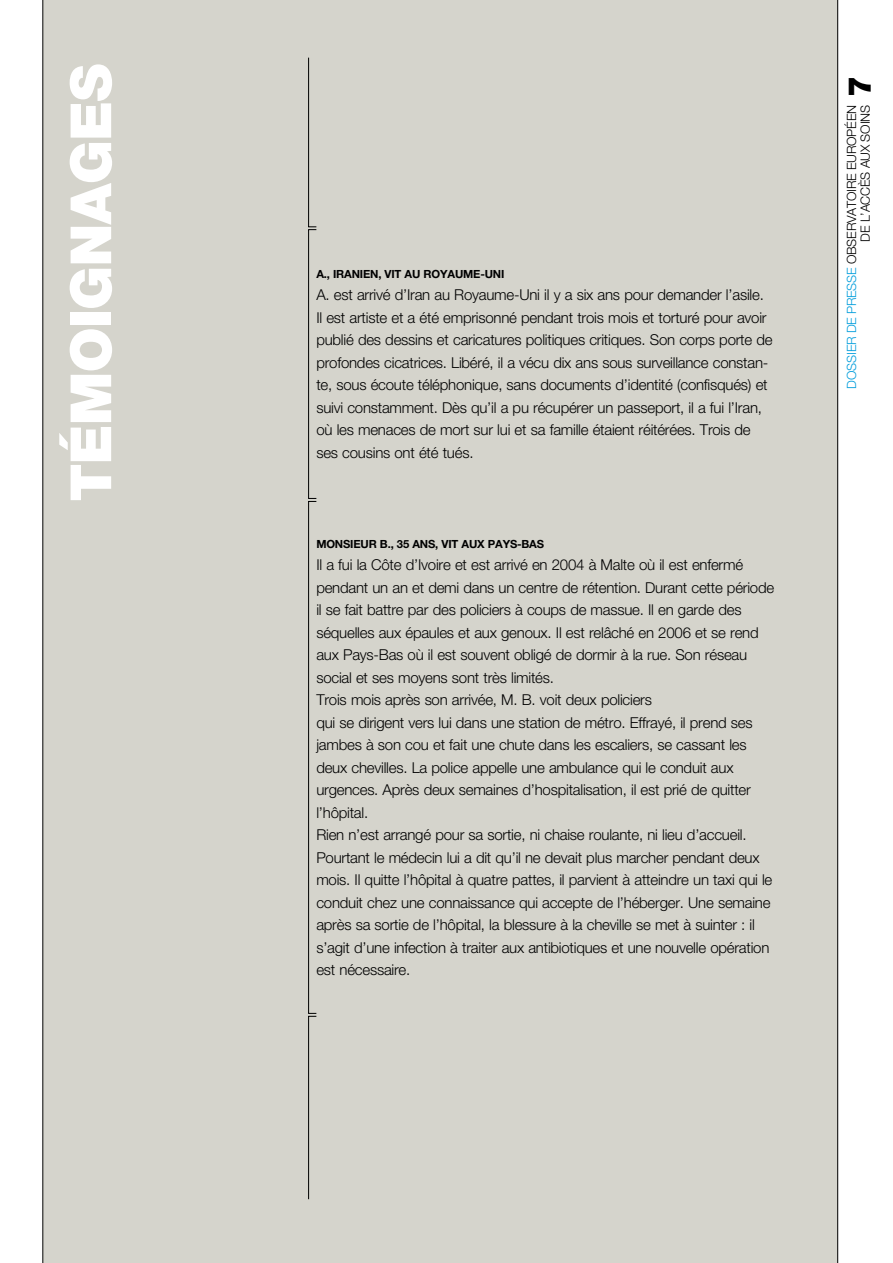
<style>
.page{position:relative;width:893px;height:1263px;background:#fff}
.page>*{position:absolute;margin:0;border:0;box-sizing:border-box;transform-origin:0 0}
.t1{font:900 56.85px "Helvetica Neue";letter-spacing:-.015em;color:#fff}
.t2{font:900 31.5px "Helvetica Neue";color:#000}
.t3{font:300 15px/22.5px "Helvetica Neue";letter-spacing:-.015em;color:#000}
.t4{font:300 12.75px/13.5px "Helvetica Neue";color:#000;text-align:right}
.t5{font:700 11.25px "Helvetica Neue";letter-spacing:-.015em;color:#000}
.s1{color:#009ddb}
</style>
<div class="page">
<div style="left:43px;top:0;width:795px;height:1263px;background:#d5d4cc"></div>
<hr style="left:43px;top:0;width:1px;height:1263px;background:#000">
<svg style="left:308px;top:1016px;width:9px;height:184px"></svg>
<div style="left:308px;top:229px;width:9px;height:270px;border:1px solid #000"></div>
<div style="left:308px;top:501px;width:9px;height:512px;border:1px solid #000"></div>
<hr style="left:837px;top:0;width:1px;height:1263px;background:#000">
<svg style="left:308px;top:57px;width:9px;height:170px"></svg>
<h1 class="t1" style="left:57px;top:501px;width:438px;rotate:-90deg">témoignages</h1>
<p class="t5" style="left:316px;top:267px;width:190px">A., IRANIEN, VIT AU ROYAUME-UNI</p>
<p class="t3" style="left:316px;top:283px;width:458px">A. est arrivé d’Iran au Royaume-Uni il y a six ans pour demander l’asile.<br>Il est artiste et a été emprisonné pendant trois mois et torturé pour avoir publié des dessins et caricatures politiques critiques. Son corps porte de profondes cicatrices. Libéré, il a vécu dix ans sous surveillance constan&shy;te, sous écoute téléphonique, sans documents d’identité (confisqués) et suivi constamment. Dès qu’il a pu récupérer un passeport, il a fui l’Iran, où les menaces de mort sur lui et sa famille étaient réitérées. Trois de ses cousins ont été tués.</p>
<p class="t5" style="left:316px;top:537px;width:228px">MONSIEUR B., 35 ANS, VIT AUX PAYS-BAS</p>
<p class="t3" style="left:316px;top:553px;width:459px">Il a fui la Côte d’Ivoire et est arrivé en 2004 à Malte où il est enfermé pendant un an et demi dans un centre de rétention. Durant cette période il se fait battre par des policiers à coups de massue. Il en garde des séquelles aux épaules et aux genoux. Il est relâché en 2006 et se rend aux Pays-Bas où il est souvent obligé de dormir à la rue. Son réseau social et ses moyens sont très limités.<br>Trois mois après son arrivée, M. B. voit deux policiers<br>qui se dirigent vers lui dans une station de métro. Effrayé, il prend ses jambes à son cou et fait une chute dans les escaliers, se cassant les deux chevilles. La police appelle une ambulance qui le conduit aux urgences. Après deux semaines d’hospitalisation, il est prié de quitter l’hôpital.<br>Rien n’est arrangé pour sa sortie, ni chaise roulante, ni lieu d’accueil.<br>Pourtant le médecin lui a dit qu’il ne devait plus marcher pendant deux mois. Il quitte l’hôpital à quatre pattes, il parvient à atteindre un taxi qui le conduit chez une connaissance qui accepte de l’héberger. Une semaine après sa sortie de l’hôpital, la blessure à la cheville se met à suinter : il s’agit d’une infection à traiter aux antibiotiques et une nouvelle opération est nécessaire.</p>
<h2 class="t2" style="left:841px;top:97px;width:23px;rotate:-90deg">7</h2>
<p class="t4" style="left:845px;top:389px;width:284px;rotate:-90deg"><span class="s1">dossier de presse</span> Observatoire européen de l’accès aux soins</p>
</div>
